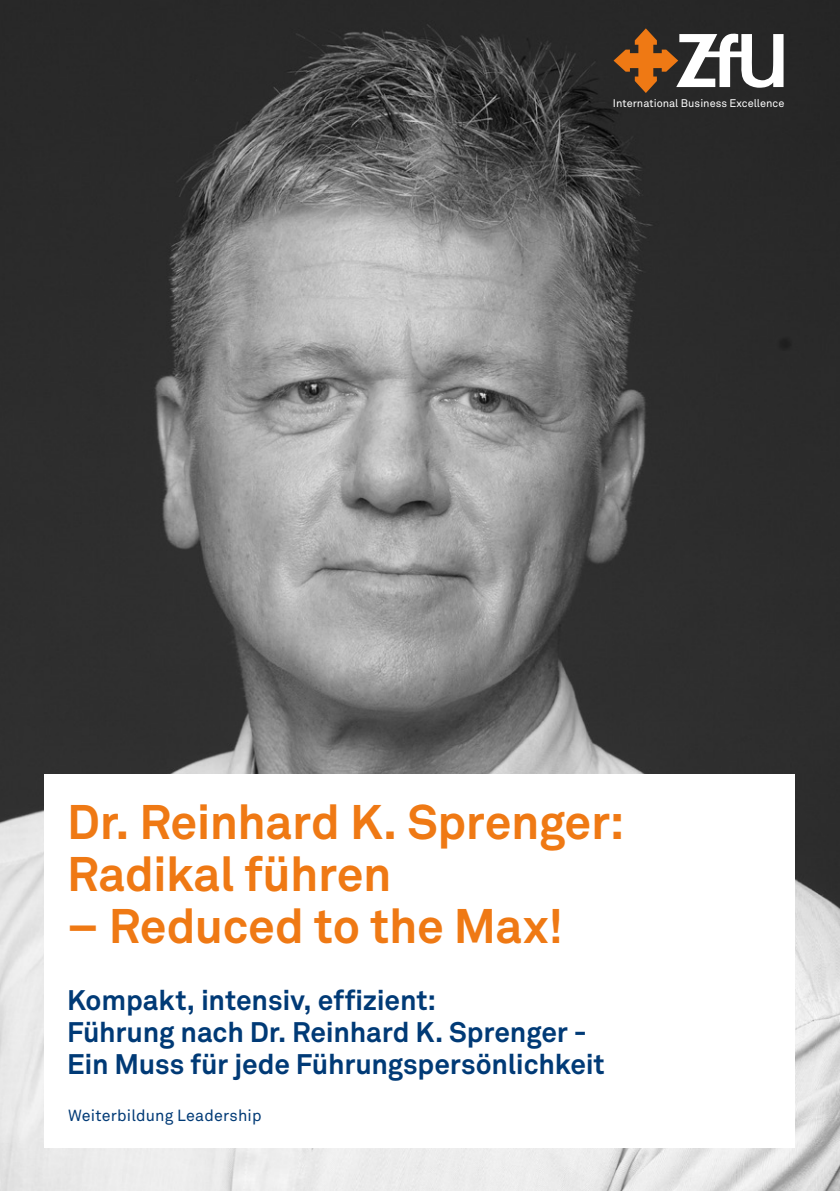
<style>
.page{position:relative;width:840px;height:1191px;background:#fff}
.page>*{position:absolute;margin:0;border:0;box-sizing:border-box;transform-origin:0 0}
.t1{font:700 48px/52px "Akkurat Office";letter-spacing:-.01em;color:#ef7914}
.t2{font:700 28px/32px "Akkurat Office";letter-spacing:-.005em;color:#003a76}
.t3{font:16px "Akkurat Office";letter-spacing:.01em;color:#003a76}
.t4{font:11px "Akkurat Office";color:#fff}
</style>
<div class="page">
<img style="left:0;top:0;width:839px;height:1191px">
<svg style="left:613px;top:28px;width:170px;height:65px"></svg>
<div style="left:44px;top:774px;width:750px;height:373px;background:#fff"></div>
<p class="t4" style="left:612px;top:96px;width:173px">International Business Excellence</p>
<h1 class="t1" style="left:67px;top:796px;width:558px">Dr. Reinhard K. Sprenger:<br>Radikal führen</h1>
<h1 class="t1" style="left:67px;top:900px;width:497px">– Reduced to the Max!</h1>
<p class="t2" style="left:67px;top:984px;width:539px">Kompakt, intensiv, effizient:<br>Führung nach Dr. Reinhard K. Sprenger -<br>Ein Muss für jede Führungspersönlichkeit</p>
<p class="t3" style="left:68px;top:1106px;width:195px">Weiterbildung Leadership</p>
</div>
